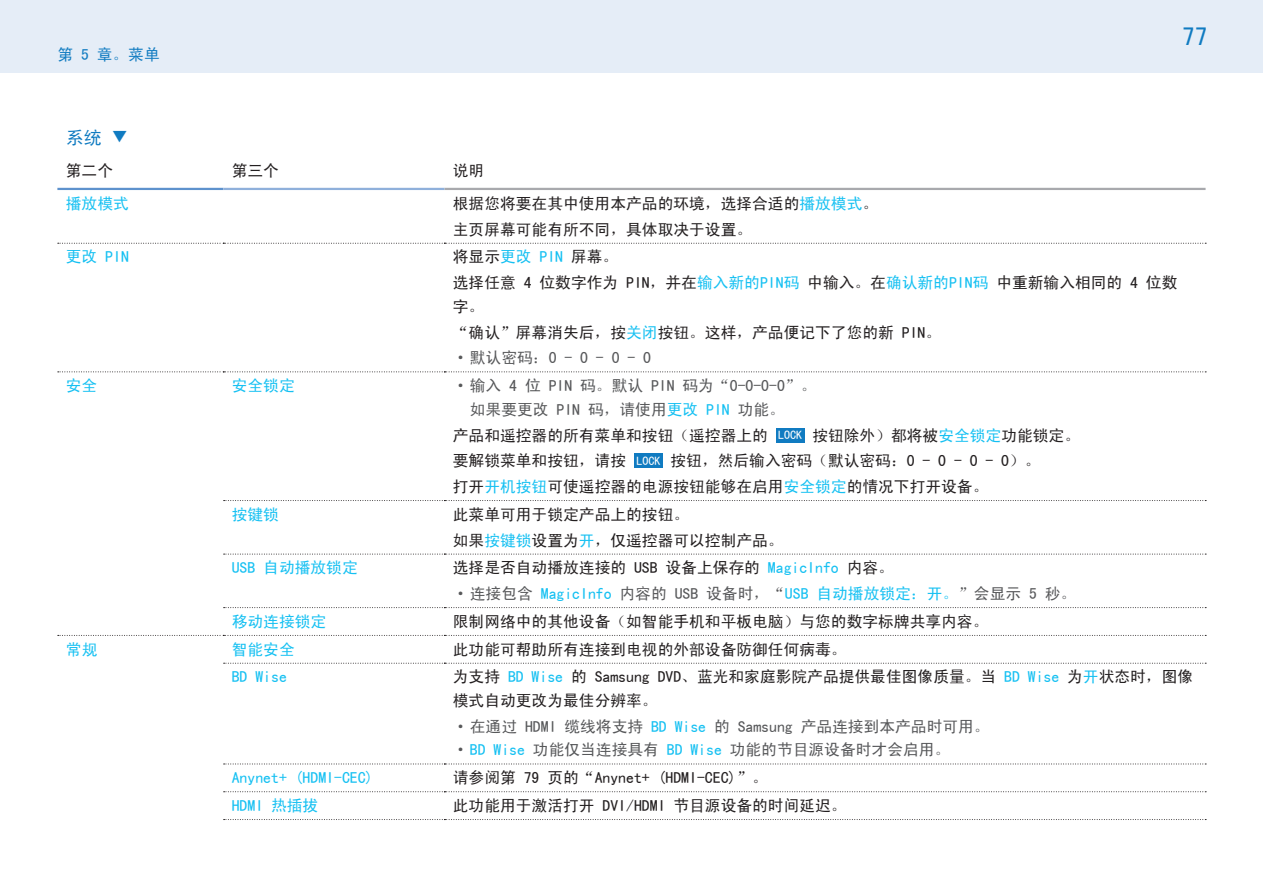
<style>
.page{position:relative;width:1263px;height:893px;background:#fff}
.page>*{position:absolute;margin:0;border:0;box-sizing:border-box;transform-origin:0 0}
.t1{font:25.5px "Sim Hei";color:#107bc1}
.t2{font:18px "Sim Hei";color:#107bc1}
.t3{font:15.75px/25.8px "Sim Hei";color:#231f20}
.t4{font:15.75px/25.8px "Sim Hei";color:#15c0f2}
.t5{font:15.75px/23.7px "Sim Hei";color:#57585a}
.t6{font:15.75px "Sim Hei";color:#107bc1}
.s1{color:#15c0f2}
.s2{color:#57585a}
.s3{font-size:12px;color:#fff}
.s4{color:#231f20}
</style>
<div class="page">
<div style="left:0;top:0;width:1263px;height:72px;background:#e5edf7"></div>
<hr style="left:444px;top:188px;width:761px;height:2px;background:#a8a9ad">
<svg style="left:224px;top:500px;width:982px;height:1px"></svg>
<svg style="left:224px;top:554px;width:982px;height:1px"></svg>
<svg style="left:224px;top:607px;width:982px;height:1px"></svg>
<svg style="left:224px;top:663px;width:982px;height:1px"></svg>
<svg style="left:224px;top:764px;width:982px;height:1px"></svg>
<svg style="left:224px;top:791px;width:982px;height:1px"></svg>
<svg style="left:224px;top:819px;width:982px;height:1px"></svg>
<hr style="left:57px;top:188px;width:166px;height:2px;background:#5e92cd">
<hr style="left:223px;top:188px;width:221px;height:2px;background:#8fb0db">
<svg style="left:58px;top:243px;width:1148px;height:1px"></svg>
<svg style="left:58px;top:635px;width:1148px;height:1px"></svg>
<svg style="left:58px;top:371px;width:1148px;height:1px"></svg>
<div style="left:776px;top:428px;width:28px;height:15px;background:#107bc1"></div>
<div style="left:634px;top:454px;width:29px;height:14px;background:#107bc1"></div>
<p class="t6" style="left:57px;top:46px;width:104px">第 5 章。菜单</p>
<h1 class="t1" style="left:1182px;top:23px;width:27px">77</h1>
<p class="t2" style="left:66px;top:129px;width:64px">系统 ▼</p>
<p class="t3" style="left:66px;top:158px;width:49px">第二个</p>
<p class="t3" style="left:232px;top:158px;width:49px">第三个</p>
<p class="t3" style="left:453px;top:158px;width:33px">说明</p>
<p class="t4" style="left:66px;top:190px;width:64px">播放模式</p>
<p class="t3" style="left:453px;top:190px;width:427px">根据您将要在其中使用本产品的环境，选择合适的<span class="s1">播放模式</span>。主页屏幕可能有所不同，具体取决于设置。</p>
<p class="t4" style="left:66px;top:244px;width:64px">更改 PIN</p>
<p class="t3" style="left:453px;top:244px;width:726px">将显示<span class="s1">更改 PIN</span> 屏幕。<br>选择任意 4 位数字作为 PIN，并在<span class="s1">输入新的PIN码</span>中输入。在<span class="s1">确认新的PIN码</span>中重新输入相同的 4 位数</p>
<p class="t3" style="left:453px;top:293px;width:490px">字。<br>“确认”屏幕消失后，按<span class="s1">关闭</span>按钮。这样，产品便记下了您的新 PIN。<span class="s2">· 默认密码：0-0-0-0</span></p>
<p class="t4" style="left:66px;top:373px;width:33px">安全</p>
<p class="t4" style="left:232px;top:373px;width:64px">安全锁定</p>
<p class="t5" style="left:470px;top:374px;width:348px;text-indent:-17px">· 输入 4 位 PIN 码。默认 PIN 码为“0-0-0-0”。如果要更改 PIN 码，请使用<span class="s1">更改 PIN</span> 功能。</p>
<p class="t3" style="left:453px;top:422px;width:629px">产品和遥控器的所有菜单和按钮（遥控器上的 <span class="s3">LOCK</span> 按钮除外）都将被<span class="s1">安全锁定</span>功能锁定。要解锁菜单和按钮，请按 <span class="s3">LOCK</span> 按钮，然后输入密码（默认密码：0 - 0 - 0 - 0）。<br>打开<span class="s1">开机按钮</span>可使遥控器的电源按钮能够在启用<span class="s1">安全锁定</span>的情况下打开设备。</p>
<p class="t4" style="left:232px;top:501px;width:49px">按键锁</p>
<p class="t3" style="left:453px;top:501px;width:332px">此菜单可用于锁定产品上的按钮。<br>如果<span class="s1">按键锁</span>设置为<span class="s1">开</span>，仅遥控器可以控制产品。</p>
<p class="t4" style="left:232px;top:555px;width:127px">USB 自动播放锁定</p>
<p class="t4" style="left:453px;top:555px;width:625px"><span class="s4">选择是否自动播放连接的 USB 设备上保存的</span> MagicInfo <span class="s4">内容。<br></span><span class="s2">· 连接包含</span> MagicInfo <span class="s2">内容的 USB 设备时，“</span>USB 自动播放锁定：开。<span class="s2">”会显示 5 秒。</span></p>
<p class="t4" style="left:232px;top:608px;width:96px">移动连接锁定</p>
<p class="t3" style="left:453px;top:608px;width:537px">限制网络中的其他设备（如智能手机和平板电脑）与您的数字标牌共享内容。</p>
<p class="t4" style="left:66px;top:636px;width:33px">常规</p>
<p class="t4" style="left:232px;top:636px;width:64px">智能安全</p>
<p class="t3" style="left:453px;top:636px;width:395px">此功能可帮助所有连接到电视的外部设备防御任何病毒。</p>
<p class="t4" style="left:232px;top:664px;width:57px">BD Wise</p>
<p class="t3" style="left:453px;top:665px;width:742px;line-height:23.7px">为支持 <span class="s1">BD Wise</span> 的 Samsung DVD、蓝光和家庭影院产品提供最佳图像质量。当 <span class="s1">BD Wise</span> 为<span class="s1">开</span>状态时，图像模式自动更改为最佳分辨率。</p>
<p class="t5" style="left:453px;top:714px;width:538px">· 在通过 HDMI 缆线将支持 <span class="s1">BD Wise</span> 的 Samsung 产品连接到本产品时可用。· <span class="s1">BD Wise</span> 功能仅当连接具有 <span class="s1">BD Wise</span> 功能的节目源设备时才会启用。</p>
<p class="t4" style="left:232px;top:765px;width:143px">Anynet+ (HDMI-CEC)</p>
<p class="t3" style="left:453px;top:765px;width:316px">请参阅第 79 页的“Anynet+ (HDMI-CEC)”。</p>
<p class="t4" style="left:232px;top:792px;width:88px">HDMI 热插拔</p>
<p class="t3" style="left:453px;top:792px;width:395px">此功能用于激活打开 DVI/HDMI 节目源设备的时间延迟。</p>
</div>
